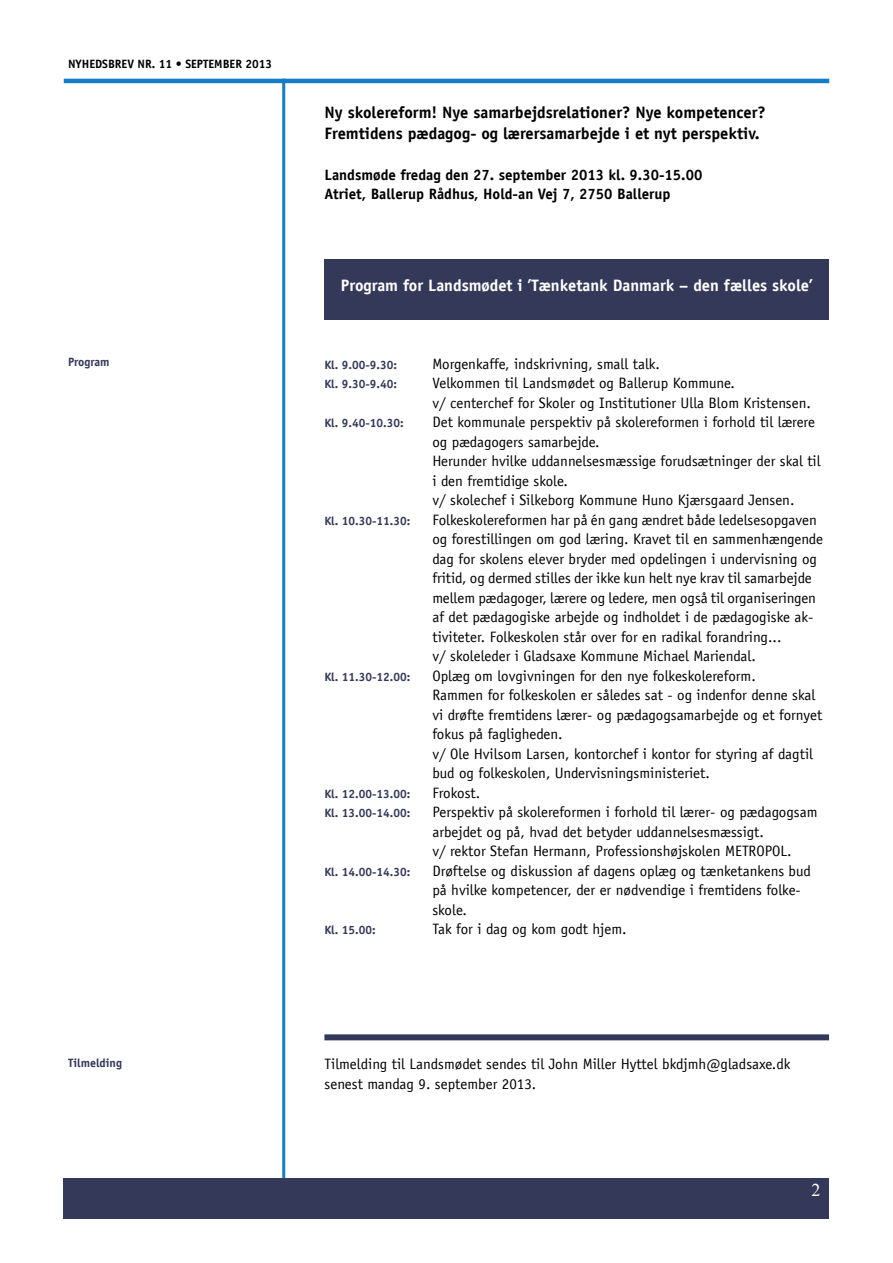
<style>
.page{position:relative;width:893px;height:1263px;background:#fff}
.page>*{position:absolute;margin:0;border:0;box-sizing:border-box;transform-origin:0 0}
.t1{font:18px "Times New Roman";color:#fff}
.t2{font:700 16.5px/21px "Officina Sans";color:#000}
.t3{font:700 16.5px "Officina Sans";color:#fff}
.t4{font:15px/19.5px "Officina Sans";color:#000}
.t5{font:700 15px/19.5px "Officina Sans";color:#000}
.t6{font:700 12px "Officina Sans";color:#343959}
.t7{font:700 12px "Officina Sans";color:#000}
</style>
<div class="page">
<div style="left:325px;top:260px;width:504px;height:60px;background:#343959"></div>
<hr style="left:282px;top:79px;width:3px;height:1099px;background:#137dc6">
<hr style="left:64px;top:79px;width:765px;height:4px;background:#137dc6">
<div style="left:64px;top:1178px;width:765px;height:41px;background:#343959"></div>
<div style="left:324px;top:1034px;width:505px;height:6px;background:#343959"></div>
<p class="t7" style="left:68px;top:56px;width:206px">nyhedsbrev nr. 11 • september 2013</p>
<p class="t6" style="left:68px;top:355px;width:43px">Program</p>
<p class="t6" style="left:68px;top:1055px;width:55px">Tilmelding</p>
<p class="t2" style="left:325px;top:102px;width:443px">Ny skolereform! Nye samarbejdsrelationer? Nye kompetencer?<br>Fremtidens pædagog- og lærersamarbejde i et nyt perspektiv.</p>
<p class="t5" style="left:325px;top:165px;width:379px">Landsmøde fredag den 27. september 2013 kl. 9.30-15.00<br>Atriet, Ballerup Rådhus, H old-an Vej 7, 2750 Ballerup</p>
<p class="t3" style="left:341px;top:275px;width:473px">Program for Landsmødet i ’Tænketank Danmark – den fælles skole’</p>
<p class="t6" style="left:324px;top:357px;width:74px">Kl. 9.00-9.30:</p>
<p class="t4" style="left:432px;top:354px;width:229px">Morgenkaffe, indskrivning, small talk.</p>
<p class="t6" style="left:324px;top:377px;width:74px">Kl. 9.30-9.40:</p>
<p class="t4" style="left:432px;top:373px;width:380px">Velkommen til Landsmødet og Ballerup Kommune.<br>v/ centerchef for Skoler og Institutioner Ulla Blom Kristensen.</p>
<p class="t6" style="left:324px;top:416px;width:81px">Kl. 9.40-10.30:</p>
<p class="t4" style="left:432px;top:412px;width:390px">Det kommunale perspektiv på skolereformen i forhold til lærere og pædagogers samarbejde.<br>Herunder hvilke uddannelsesmæssige forudsætninger der skal til i den fremtidige skole.<br>v/ skolechef i Silkeborg Kommune Huno Kjærsgaard Jensen.</p>
<p class="t6" style="left:324px;top:513px;width:88px">Kl. 10.30-11.30:</p>
<p class="t4" style="left:432px;top:510px;width:392px">Folkeskolereformen har på én gang ændret både ledelsesopgaven og forestillingen om god læring. Kravet til en sammenhængende dag for skolens elever bryder med opdelingen i undervisning og fritid, og dermed stilles der ikke kun helt nye krav til samarbejde mellem pædagoger, lærere og ledere, men også til organiseringen af det pædagogiske arbejde og indholdet i de pædagogiske ak&shy;tiviteter. Folkeskolen står over for en radikal forandring...<br>v/ skoleleder i Gladsaxe Kommune Michael Mariendal.</p>
<p class="t6" style="left:324px;top:669px;width:88px">Kl. 11.30-12.00:</p>
<p class="t4" style="left:432px;top:666px;width:391px">Oplæg om lovgivningen for den nye folkeskolereform.<br>Rammen for folkeskolen er således sat - og indenfor denne skal vi drøfte fremtidens lærer- og pædagogsamarbejde og et fornyet fokus på fagligheden.<br>v/ Ole Hvilsom Larsen, kontorchef i kontor for styring af dagtil bud og folkeskolen, Undervisningsministeriet.</p>
<p class="t6" style="left:324px;top:786px;width:88px">Kl. 12.00-13.00:</p>
<p class="t4" style="left:432px;top:783px;width:49px">Frokost.</p>
<p class="t6" style="left:324px;top:806px;width:88px">Kl. 13.00-14.00:</p>
<p class="t4" style="left:432px;top:802px;width:387px">Perspektiv på skolereformen i forhold til lærer- og pædagogsam arbejdet og på, hvad det betyder uddannelsesmæssigt.<br>v/ rektor Stefan Hermann, Professionshøjskolen METROPOL.</p>
<p class="t6" style="left:324px;top:864px;width:88px">Kl. 14.00-14.30:</p>
<p class="t4" style="left:432px;top:861px;width:380px">Drøftelse og diskussion af dagens oplæg og tænketankens bud på hvilke kompetencer, der er nødvendige i fremtidens folke&shy;skole.</p>
<p class="t6" style="left:324px;top:923px;width:53px">Kl. 15.00:</p>
<p class="t4" style="left:432px;top:919px;width:196px">Tak for i dag og kom godt hjem.</p>
<p class="t4" style="left:325px;top:1054px;width:467px">Tilmelding til Landsmødet sendes til John Miller Hyttel bkdjmh@gladsaxe.dk senest mandag 9. september 2013.</p>
<p class="t1" style="left:811px;top:1178px;width:10px">2</p>
</div>
